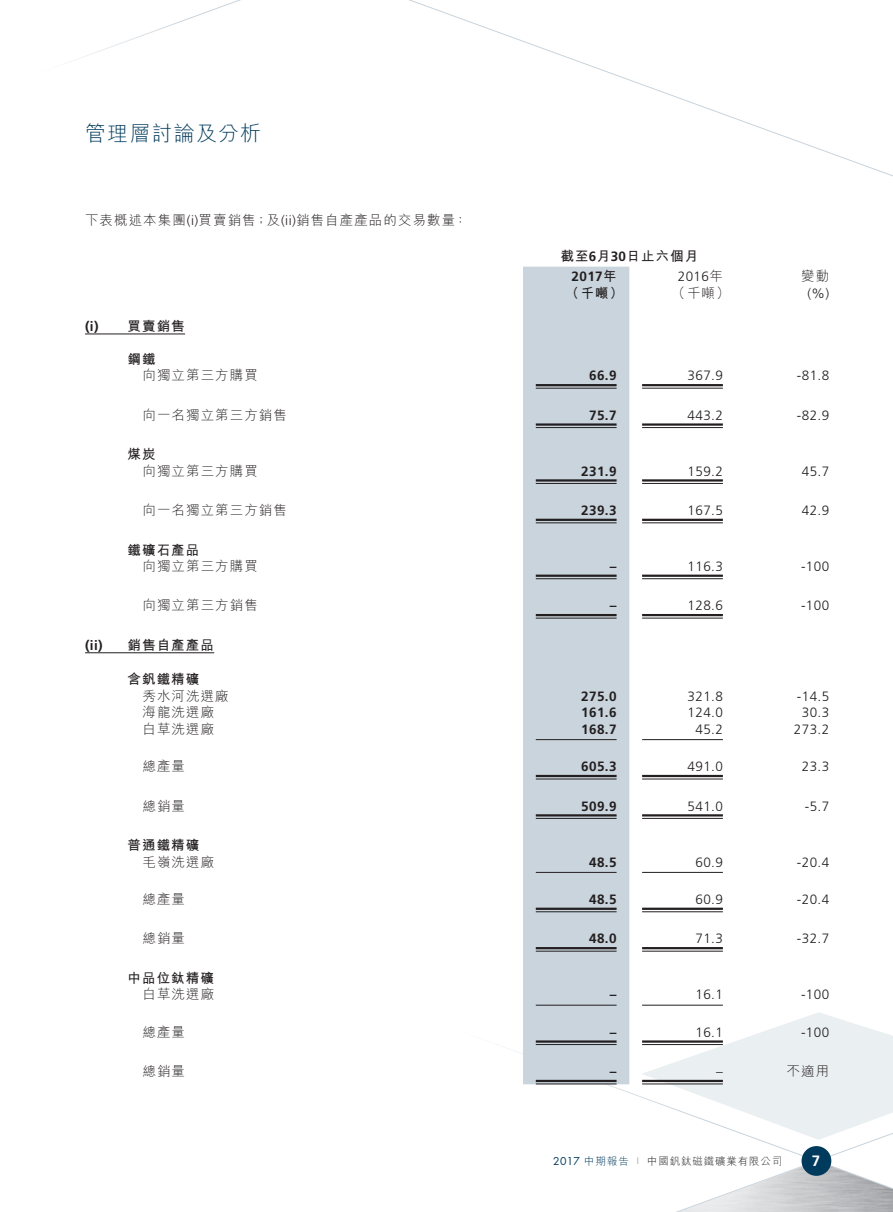
<style>
.page{position:relative;width:893px;height:1212px;background:#fff}
.page>*{position:absolute;margin:0;border:0;box-sizing:border-box;transform-origin:0 0}
.t1{font:300 21px "M Hei HK";letter-spacing:.055em;color:#003a5c}
.t2{font:700 15px "Frutiger LT Std";color:#fff}
.Body_Text{font:300 13.5px "Frutiger LT Std";letter-spacing:.03em;color:#231f20}
.Body_Text-2{font:300 13.5px "M Hei HK";letter-spacing:.08em;color:#231f20}
.Body_Text-3{font:700 13.5px "Frutiger LT Std";letter-spacing:.03em;color:#231f20}
.Body_Text-4{font:700 13.5px "M Hei HK";letter-spacing:.08em;color:#231f20}
.t3{font:300 10.5px "M Hei HK";letter-spacing:.08em;color:#231f20}
.s1{font-family:"Frutiger LT Std"}
.s2{font-family:"M Hei HK"}
.s3{font-family:"Futura Std";font-weight:400;color:#003a5c}
.s4{color:#003a5c}
.s5{font-family:"Futura Std";font-weight:400;font-size:9px;color:#a8a9ad}
</style>
<div class="page">
<svg style="left:510px;top:980px;width:383px;height:232px"></svg>
<svg style="left:70px;top:0;width:823px;height:177px"></svg>
<div style="left:801px;top:1146px;width:30px;height:30px;background:#003a5c;border-radius:50%"></div>
<div style="left:523px;top:267px;width:106px;height:817px;background:#c9d4dc"></div>
<hr style="left:85px;top:334px;width:100px;height:1px;background:#231f20">
<hr style="left:536px;top:384px;width:81px;height:2px;background:#231f20">
<hr style="left:536px;top:388px;width:81px;height:1px;background:#231f20">
<hr style="left:642px;top:384px;width:81px;height:2px;background:#231f20">
<hr style="left:642px;top:388px;width:81px;height:1px;background:#231f20">
<hr style="left:536px;top:423px;width:81px;height:3px;background:#231f20">
<hr style="left:536px;top:427px;width:81px;height:1px;background:#231f20">
<hr style="left:642px;top:423px;width:81px;height:3px;background:#231f20">
<hr style="left:642px;top:427px;width:81px;height:1px;background:#231f20">
<hr style="left:536px;top:479px;width:81px;height:3px;background:#231f20">
<hr style="left:536px;top:483px;width:81px;height:1px;background:#231f20">
<hr style="left:642px;top:479px;width:81px;height:3px;background:#231f20">
<hr style="left:642px;top:483px;width:81px;height:1px;background:#231f20">
<hr style="left:536px;top:519px;width:81px;height:2px;background:#231f20">
<hr style="left:536px;top:522px;width:81px;height:1px;background:#231f20">
<hr style="left:642px;top:519px;width:81px;height:2px;background:#231f20">
<hr style="left:642px;top:522px;width:81px;height:1px;background:#231f20">
<hr style="left:536px;top:575px;width:81px;height:2px;background:#231f20">
<hr style="left:536px;top:578px;width:81px;height:1px;background:#231f20">
<hr style="left:642px;top:575px;width:81px;height:2px;background:#231f20">
<hr style="left:642px;top:578px;width:81px;height:1px;background:#231f20">
<hr style="left:536px;top:614px;width:81px;height:2px;background:#231f20">
<hr style="left:536px;top:618px;width:81px;height:1px;background:#231f20">
<hr style="left:642px;top:614px;width:81px;height:2px;background:#231f20">
<hr style="left:642px;top:618px;width:81px;height:1px;background:#231f20">
<hr style="left:85px;top:652px;width:129px;height:1px;background:#231f20">
<hr style="left:536px;top:739px;width:81px;height:1px;background:#231f20">
<hr style="left:642px;top:739px;width:81px;height:1px;background:#231f20">
<hr style="left:536px;top:775px;width:81px;height:2px;background:#231f20">
<hr style="left:536px;top:779px;width:81px;height:1px;background:#231f20">
<hr style="left:642px;top:775px;width:81px;height:2px;background:#231f20">
<hr style="left:642px;top:779px;width:81px;height:1px;background:#231f20">
<hr style="left:536px;top:814px;width:81px;height:2px;background:#231f20">
<hr style="left:536px;top:818px;width:81px;height:1px;background:#231f20">
<hr style="left:642px;top:814px;width:81px;height:2px;background:#231f20">
<hr style="left:642px;top:818px;width:81px;height:1px;background:#231f20">
<hr style="left:536px;top:872px;width:81px;height:1px;background:#231f20">
<hr style="left:642px;top:872px;width:81px;height:1px;background:#231f20">
<hr style="left:536px;top:908px;width:81px;height:2px;background:#231f20">
<hr style="left:536px;top:911px;width:81px;height:1px;background:#231f20">
<hr style="left:642px;top:908px;width:81px;height:2px;background:#231f20">
<hr style="left:642px;top:911px;width:81px;height:1px;background:#231f20">
<hr style="left:536px;top:947px;width:81px;height:2px;background:#231f20">
<hr style="left:536px;top:951px;width:81px;height:1px;background:#231f20">
<hr style="left:642px;top:947px;width:81px;height:2px;background:#231f20">
<hr style="left:642px;top:951px;width:81px;height:1px;background:#231f20">
<hr style="left:536px;top:1005px;width:81px;height:1px;background:#231f20">
<hr style="left:642px;top:1005px;width:81px;height:1px;background:#231f20">
<hr style="left:536px;top:1040px;width:81px;height:3px;background:#231f20">
<hr style="left:536px;top:1044px;width:81px;height:1px;background:#231f20">
<hr style="left:642px;top:1040px;width:81px;height:3px;background:#231f20">
<hr style="left:642px;top:1044px;width:81px;height:1px;background:#231f20">
<hr style="left:536px;top:1080px;width:81px;height:2px;background:#231f20">
<hr style="left:536px;top:1083px;width:81px;height:1px;background:#231f20">
<hr style="left:642px;top:1080px;width:81px;height:2px;background:#231f20">
<hr style="left:642px;top:1083px;width:81px;height:1px;background:#231f20">
<h1 class="t1" style="left:85px;top:122px;width:178px">管理層討論及分析</h1>
<p class="Body_Text-2" style="left:85px;top:213px;width:384px">下表概述本集團<span class="s1">(i)</span>買賣銷售；及<span class="s1">(ii)</span>銷售自產產品的交易數量：</p>
<p class="Body_Text-4" style="left:560px;top:246px;width:139px">截至<span class="s1">6</span>月<span class="s1">30</span>日止六個月</p>
<p class="Body_Text-3" style="left:572px;top:269px;width:47px">2017<span class="s2">年</span></p>
<p class="Body_Text" style="left:678px;top:269px;width:47px">2016<span class="s2">年</span></p>
<p class="Body_Text-2" style="left:801px;top:270px;width:30px">變動</p>
<p class="Body_Text-4" style="left:565px;top:283px;width:59px">（千噸）</p>
<p class="Body_Text-2" style="left:672px;top:286px;width:59px">（千噸）</p>
<p class="Body_Text" style="left:807px;top:286px;width:23px">(%)</p>
<p class="Body_Text-4" style="left:85px;top:316px;width:101px"><span class="s1">(i)</span> 買賣銷售</p>
<p class="Body_Text-4" style="left:128px;top:349px;width:30px">鋼鐵</p>
<p class="Body_Text-2" style="left:142px;top:369px;width:117px">向獨立第三方購買</p>
<p class="Body_Text-3" style="left:589px;top:368px;width:29px">66.9</p>
<p class="Body_Text" style="left:688px;top:368px;width:37px">367.9</p>
<p class="Body_Text" style="left:797px;top:368px;width:34px">-81.8</p>
<p class="Body_Text-2" style="left:142px;top:408px;width:146px">向一名獨立第三方銷售</p>
<p class="Body_Text-3" style="left:589px;top:407px;width:29px">75.7</p>
<p class="Body_Text" style="left:688px;top:407px;width:37px">443.2</p>
<p class="Body_Text" style="left:797px;top:407px;width:34px">-82.9</p>
<p class="Body_Text-4" style="left:128px;top:444px;width:30px">煤炭</p>
<p class="Body_Text-2" style="left:142px;top:464px;width:117px">向獨立第三方購買</p>
<p class="Body_Text-3" style="left:581px;top:463px;width:37px">231.9</p>
<p class="Body_Text" style="left:688px;top:463px;width:37px">159.2</p>
<p class="Body_Text" style="left:802px;top:463px;width:29px">45.7</p>
<p class="Body_Text-2" style="left:142px;top:503px;width:146px">向一名獨立第三方銷售</p>
<p class="Body_Text-3" style="left:581px;top:502px;width:37px">239.3</p>
<p class="Body_Text" style="left:688px;top:503px;width:37px">167.5</p>
<p class="Body_Text" style="left:802px;top:503px;width:29px">42.9</p>
<p class="Body_Text-4" style="left:128px;top:540px;width:73px">鐵礦石產品</p>
<p class="Body_Text-2" style="left:142px;top:559px;width:117px">向獨立第三方購買</p>
<p class="Body_Text-3" style="left:610px;top:558px;width:8px">–</p>
<p class="Body_Text" style="left:688px;top:559px;width:37px">116.3</p>
<p class="Body_Text" style="left:801px;top:559px;width:30px">-100</p>
<p class="Body_Text-2" style="left:142px;top:598px;width:117px">向獨立第三方銷售</p>
<p class="Body_Text-3" style="left:610px;top:598px;width:8px">–</p>
<p class="Body_Text" style="left:688px;top:598px;width:37px">128.6</p>
<p class="Body_Text" style="left:801px;top:598px;width:30px">-100</p>
<p class="Body_Text-4" style="left:85px;top:635px;width:130px"><span class="s1">(ii)</span> 銷售自產產品</p>
<p class="Body_Text-4" style="left:128px;top:669px;width:73px">含釩鐵精礦</p>
<p class="Body_Text-2" style="left:142px;top:689px;width:88px">秀水河洗選廠</p>
<p class="Body_Text-3" style="left:581px;top:688px;width:37px">275.0</p>
<p class="Body_Text" style="left:688px;top:688px;width:37px">321.8</p>
<p class="Body_Text" style="left:797px;top:688px;width:34px">-14.5</p>
<p class="Body_Text-2" style="left:142px;top:705px;width:73px">海龍洗選廠</p>
<p class="Body_Text-3" style="left:581px;top:705px;width:37px">161.6</p>
<p class="Body_Text" style="left:688px;top:705px;width:37px">124.0</p>
<p class="Body_Text" style="left:802px;top:705px;width:29px">30.3</p>
<p class="Body_Text-2" style="left:142px;top:722px;width:73px">白草洗選廠</p>
<p class="Body_Text-3" style="left:581px;top:721px;width:37px">168.7</p>
<p class="Body_Text" style="left:695px;top:721px;width:29px">45.2</p>
<p class="Body_Text" style="left:794px;top:721px;width:37px">273.2</p>
<p class="Body_Text-2" style="left:142px;top:759px;width:44px">總產量</p>
<p class="Body_Text-3" style="left:581px;top:759px;width:37px">605.3</p>
<p class="Body_Text" style="left:688px;top:759px;width:37px">491.0</p>
<p class="Body_Text" style="left:802px;top:759px;width:29px">23.3</p>
<p class="Body_Text-2" style="left:142px;top:799px;width:44px">總銷量</p>
<p class="Body_Text-3" style="left:581px;top:798px;width:37px">509.9</p>
<p class="Body_Text" style="left:688px;top:798px;width:37px">541.0</p>
<p class="Body_Text" style="left:805px;top:798px;width:26px">-5.7</p>
<p class="Body_Text-4" style="left:128px;top:835px;width:73px">普通鐵精礦</p>
<p class="Body_Text-2" style="left:142px;top:855px;width:73px">毛嶺洗選廠</p>
<p class="Body_Text-3" style="left:589px;top:854px;width:29px">48.5</p>
<p class="Body_Text" style="left:695px;top:854px;width:29px">60.9</p>
<p class="Body_Text" style="left:797px;top:854px;width:34px">-20.4</p>
<p class="Body_Text-2" style="left:142px;top:892px;width:44px">總產量</p>
<p class="Body_Text-3" style="left:589px;top:891px;width:29px">48.5</p>
<p class="Body_Text" style="left:695px;top:892px;width:29px">60.9</p>
<p class="Body_Text" style="left:797px;top:892px;width:34px">-20.4</p>
<p class="Body_Text-2" style="left:142px;top:931px;width:44px">總銷量</p>
<p class="Body_Text-3" style="left:589px;top:931px;width:29px">48.0</p>
<p class="Body_Text" style="left:695px;top:931px;width:29px">71.3</p>
<p class="Body_Text" style="left:797px;top:931px;width:34px">-32.7</p>
<p class="Body_Text-4" style="left:128px;top:968px;width:88px">中品位鈦精礦</p>
<p class="Body_Text-2" style="left:142px;top:987px;width:73px">白草洗選廠</p>
<p class="Body_Text-3" style="left:610px;top:987px;width:8px">–</p>
<p class="Body_Text" style="left:695px;top:987px;width:29px">16.1</p>
<p class="Body_Text" style="left:801px;top:987px;width:30px">-100</p>
<p class="Body_Text-2" style="left:142px;top:1025px;width:44px">總產量</p>
<p class="Body_Text-3" style="left:610px;top:1024px;width:8px">–</p>
<p class="Body_Text" style="left:695px;top:1024px;width:29px">16.1</p>
<p class="Body_Text" style="left:801px;top:1024px;width:30px">-100</p>
<p class="Body_Text-2" style="left:142px;top:1064px;width:44px">總銷量</p>
<p class="Body_Text-3" style="left:610px;top:1063px;width:8px">–</p>
<p class="Body_Text" style="left:716px;top:1064px;width:8px">–</p>
<p class="Body_Text-2" style="left:787px;top:1064px;width:44px">不適用</p>
<p class="t3" style="left:553px;top:1156px;width:231px"><span class="s3">2017</span> <span class="s4">中期報告</span> <span class="s5">I</span> 中國釩鈦磁鐵礦業有限公司</p>
<p class="t2" style="left:812px;top:1152px;width:10px">7</p>
</div>
